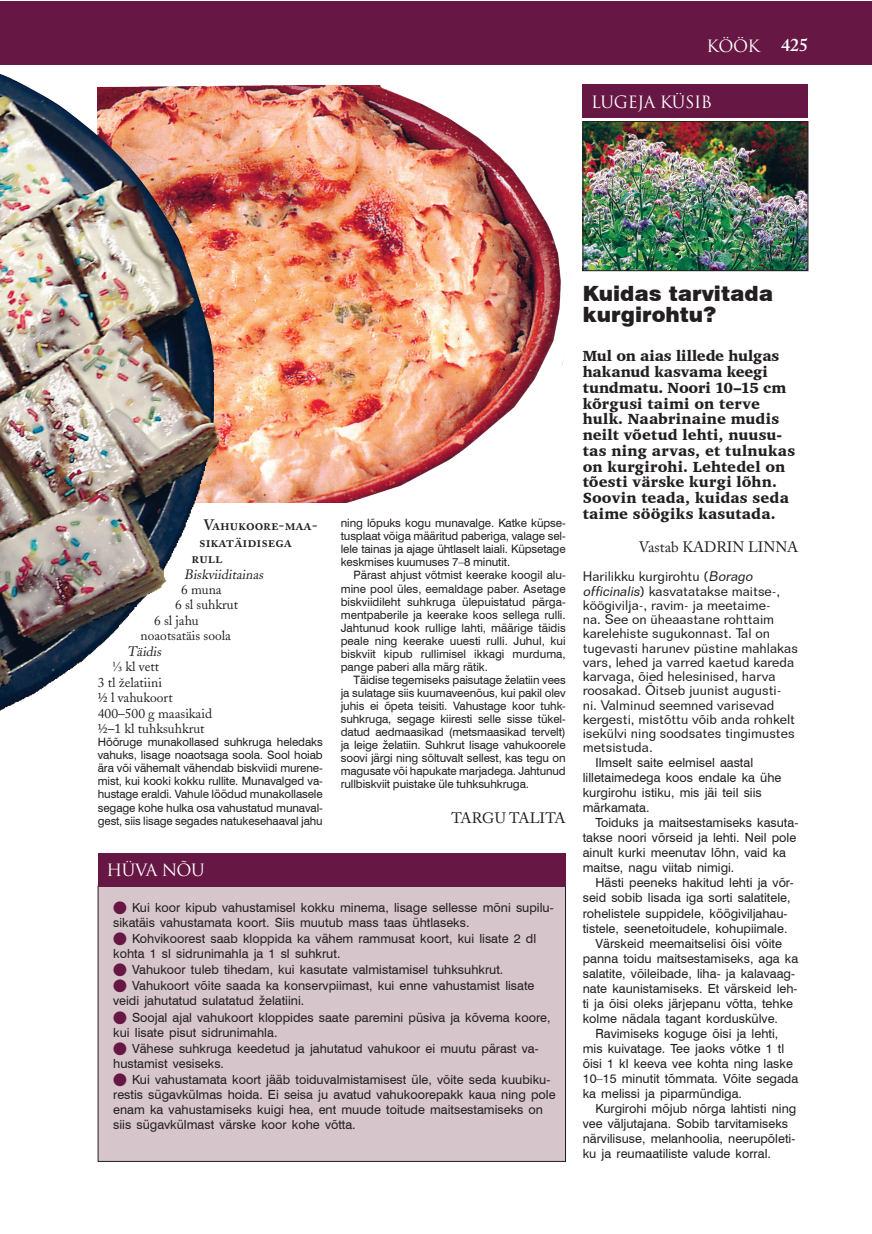
<style>
.page{position:relative;width:872px;height:1234px;background:#fff}
.page>*{position:absolute;margin:0;border:0;box-sizing:border-box;transform-origin:0 0}
.t1{font:900 21px/21px "Swiss 721 BT";color:#231f20}
.t2{font:16.5px "Trajan Pro";letter-spacing:-.025em;color:#fff}
.t3{font:900 15px/15.8px "Charter BT";letter-spacing:.005em;color:#231f20}
.t4{font:15px "Adobe Caslon Semibold SC";color:#231f20}
.t5{font:15px "Adobe Caslon Pro";color:#231f20}
.t6{font:13.5px/14.2px "Folio BT";color:#231f20}
.t7{font:13.5px "Adobe Caslon";color:#231f20}
.t8{font:italic 13.5px "Adobe Caslon";color:#231f20}
.t9{font:12.6px/15px "Swiss 721 BT";color:#231f20}
.t10{font:11.55px/13px "Swiss 721 BT";letter-spacing:-.01em;color:#231f20;text-align:justify}
.s1{font-family:"Adobe Caslon";font-weight:600;font-size:18px}
.s2{font-family:"Times New Roman"}
.s3{color:#671743}
.s4{font-style:italic}
</style>
<div class="page">
<div style="left:0;top:1px;width:872px;height:64px;background:#671743"></div>
<div style="left:583px;top:84px;width:225px;height:33px;background:#671743"></div>
<div style="left:98px;top:885px;width:467px;height:276px;background:#d6c5ca"></div>
<img style="left:585px;top:123px;width:221px;height:146px">
<div style="left:583px;top:121px;width:225px;height:150px;border:1px solid #231f20"></div>
<div style="left:98px;top:853px;width:468px;height:33px;background:#671743"></div>
<img style="left:224px;top:85px;width:340px;height:417px">
<img style="left:0;top:74px;width:224px;height:637px">
<h2 class="t2" style="left:706px;top:35px;width:103px">KÖÖK <span class="s1">425</span></h2>
<h2 class="t2" style="left:591px;top:91px;width:122px">LUGEJA KÜSIB</h2>
<p class="t4" style="left:204px;top:516px;width:116px">Vahukoore-maa-</p>
<p class="t4" style="left:199px;top:532px;width:94px">sikatäidisega</p>
<p class="t4" style="left:192px;top:549px;width:32px">rull</p>
<p class="t8" style="left:184px;top:566px;width:83px">Biskviiditainas</p>
<p class="t7" style="left:181px;top:581px;width:42px">6 muna</p>
<p class="t7" style="left:175px;top:597px;width:64px">6 sl suhkrut</p>
<p class="t7" style="left:154px;top:612px;width:46px">6 sl jahu</p>
<p class="t7" style="left:141px;top:627px;width:92px">noaotsatäis soola</p>
<p class="t8" style="left:127px;top:643px;width:39px">Täidis</p>
<p class="t7" style="left:112px;top:658px;width:48px"><span class="s2">⅓</span> kl vett</p>
<p class="t7" style="left:98px;top:674px;width:66px">3 tl želatiini</p>
<p class="t7" style="left:98px;top:689px;width:76px">½ l vahukoort</p>
<p class="t7" style="left:98px;top:705px;width:116px">400–500 g maasikaid</p>
<p class="t7" style="left:98px;top:720px;width:108px">½–1 kl tuhksuhkrut</p>
<p class="t10" style="left:98px;top:735px;width:226px">Hõõruge munakollased suhkruga heledaks vahuks, lisage noaotsaga soola. Sool hoiab ära või vähemalt vähendab biskviidi murene&shy;mist, kui kooki kokku rullite. Munavalged va&shy;hustage eraldi. Vahule löödud munakollasele segage kohe hulka osa vahustatud munaval&shy;gest, siis lisage segades natukesehaaval jahu</p>
<h2 class="t2" style="left:106px;top:859px;width:100px">HÜVA NÕU</h2>
<p class="t10" style="left:341px;top:516px;width:226px">ning lõpuks kogu munavalge. Katke küpse&shy;tusplaat võiga määritud paberiga, valage sel&shy;lele tainas ja ajage ühtlaselt laiali. Küpsetage keskmises kuumuses 7–8 minutit.</p>
<p class="t10" style="left:341px;top:568px;width:226px;text-indent:13px">Pärast ahjust võtmist keerake koogil alu&shy;mine pool üles, eemaldage paber. Asetage biskviidileht suhkruga ülepuistatud pärga&shy;mentpaberile ja keerake koos sellega rulli.<br>Jahtunud kook rullige lahti, määrige täidis peale ning keerake uuesti rulli. Juhul, kui biskviit kipub rullimisel ikkagi murduma, pange paberi alla märg rätik.</p>
<p class="t10" style="left:341px;top:673px;width:226px;text-indent:13px">Täidise tegemiseks paisutage želatiin vees ja sulatage siis kuumaveenõus, kui pakil olev juhis ei õpeta teisiti. Vahustage koor tuhk&shy;suhkruga, segage kiiresti selle sisse tükel&shy;datud aedmaasikad (metsmaasikad tervelt) ja leige želatiin. Suhkrut lisage vahukoorele soovi järgi ning sõltuvalt sellest, kas tegu on magusate või hapukate marjadega. Jahtunud rullbiskviit puistake üle tuhksuhkruga.</p>
<p class="t5" style="left:451px;top:808px;width:116px">TARGU TALITA</p>
<p class="t9" style="left:113px;top:899px;width:442px"><span class="s3">●</span> Kui koor kipub vahustamisel kokku minema, lisage sellesse mõni supilu&shy;sikatäis vahustamata koort. Siis muutub mass taas ühtlaseks.</p>
<p class="t9" style="left:113px;top:930px;width:424px"><span class="s3">●</span> Kohvikoorest saab kloppida ka vähem rammusat koort, kui lisate 2 dl kohta 1 sl sidrunimahla ja 1 sl suhkrut.</p>
<p class="t9" style="left:113px;top:961px;width:392px"><span class="s3">●</span> Vahukoor tuleb tihedam, kui kasutate valmistamisel tuhksuhkrut.</p>
<p class="t9" style="left:113px;top:977px;width:423px"><span class="s3">●</span> Vahukoort võite saada ka konservpiimast, kui enne vahustamist lisate veidi jahutatud sulatatud želatiini.</p>
<p class="t9" style="left:113px;top:1009px;width:439px"><span class="s3">●</span> Soojal ajal vahukoort kloppides saate paremini püsiva ja kõvema koore, kui lisate pisut sidrunimahla.</p>
<p class="t9" style="left:113px;top:1040px;width:427px"><span class="s3">●</span> Vähese suhkruga keedetud ja jahutatud vahukoor ei muutu pärast va&shy;hustamist vesiseks.</p>
<p class="t9" style="left:113px;top:1071px;width:444px"><span class="s3">●</span> Kui vahustamata koort jääb toiduvalmistamisest üle, võite seda kuubiku&shy;restis sügavkülmas hoida. Ei seisa ju avatud vahukoorepakk kaua ning pole enam ka vahustamiseks kuigi hea, ent muude toitude maitsestamiseks on siis sügavkülmast värske koor kohe võtta.</p>
<h1 class="t1" style="left:583px;top:283px;width:192px">Kuidas tarvitada kurgirohtu?</h1>
<p class="t3" style="left:583px;top:348px;width:214px">Mul on aias lillede hulgas hakanud kasvama keegi tundmatu. Noori 10–15 cm kõrgusi taimi on terve hulk. Naabrinaine mudis neilt võetud lehti, nuusu&shy;tas ning arvas, et tulnukas on kurgirohi. Lehtedel on tõesti värske kurgi lõhn.<br>Soovin teada, kuidas seda taime söögiks kasutada.</p>
<p class="t5" style="left:639px;top:538px;width:161px">VASTAB KADRI N LI NNA</p>
<p class="t6" style="left:583px;top:569px;width:217px">Harilikku kurgirohtu (<span class="s4">Borago officinalis</span>) kasvatatakse maitse-, köögivilja-, ravim- ja meetaime-<br>na. See on üheaastane rohttaim karelehiste sugukonnast. Tal on tugevasti harunev püstine mahlakas vars, lehed ja varred kaetud kareda karvaga, õied helesinised, harva roosakad. Õitseb juunist augusti&shy;ni. Valminud seemned varisevad kergesti, mistõttu võib anda rohkelt isekülvi ning soodsates tingimustes metsistuda.</p>
<p class="t9" style="left:583px;top:755px;width:200px;text-indent:13px">Ilmselt saite eelmisel aastal lilletaimedega koos endale ka ühe kurgirohu istiku, mis jäi teil siis märkamata.</p>
<p class="t9" style="left:583px;top:815px;width:217px;text-indent:13px">Toiduks ja maitsestamiseks kasuta&shy;takse noori võrseid ja lehti. Neil pole ainult kurki meenutav lõhn, vaid ka maitse, nagu viitab nimigi.</p>
<p class="t9" style="left:595px;top:875px;width:200px">Hästi peeneks hakitud lehti ja võr-</p>
<p class="t9" style="left:583px;top:890px;width:209px">seid sobib lisada iga sorti salatitele,</p>
<p class="t9" style="left:583px;top:905px;width:206px">rohelistele suppidele, köögiviljahau-</p>
<p class="t9" style="left:583px;top:920px;width:206px">tistele, seenetoitudele, kohupiimale.</p>
<p class="t9" style="left:595px;top:935px;width:188px">Värskeid meemaitselisi õisi võite</p>
<p class="t9" style="left:583px;top:950px;width:217px">panna toidu maitsestamiseks, aga ka</p>
<p class="t9" style="left:583px;top:965px;width:214px">salatite, võileibade, liha- ja kalavaag-</p>
<p class="t9" style="left:583px;top:980px;width:216px">nate kaunistamiseks. Et värskeid leh-</p>
<p class="t9" style="left:583px;top:995px;width:212px">ti ja õisi oleks järjepanu võtta, tehke</p>
<p class="t9" style="left:583px;top:1010px;width:197px">kolme nädala tagant korduskülve.</p>
<p class="t9" style="left:595px;top:1025px;width:184px">Ravimiseks koguge õisi ja lehti,</p>
<p class="t9" style="left:583px;top:1040px;width:203px">mis kuivatage. Tee jaoks võtke 1 tl</p>
<p class="t9" style="left:583px;top:1055px;width:212px">õisi 1 kl keeva vee kohta ning laske</p>
<p class="t9" style="left:583px;top:1070px;width:217px">10–15 minutit tõmmata. Võite segada</p>
<p class="t9" style="left:583px;top:1085px;width:161px">ka melissi ja piparmündiga.</p>
<p class="t9" style="left:595px;top:1100px;width:202px">Kurgirohi mõjub nõrga lahtisti ning</p>
<p class="t9" style="left:583px;top:1115px;width:207px">vee väljutajana. Sobib tarvitamiseks</p>
<p class="t9" style="left:583px;top:1130px;width:214px">närvilisuse, melanhoolia, neerupõleti-</p>
<p class="t9" style="left:583px;top:1145px;width:190px">ku ja reumaatiliste valude korral.</p>
</div>
